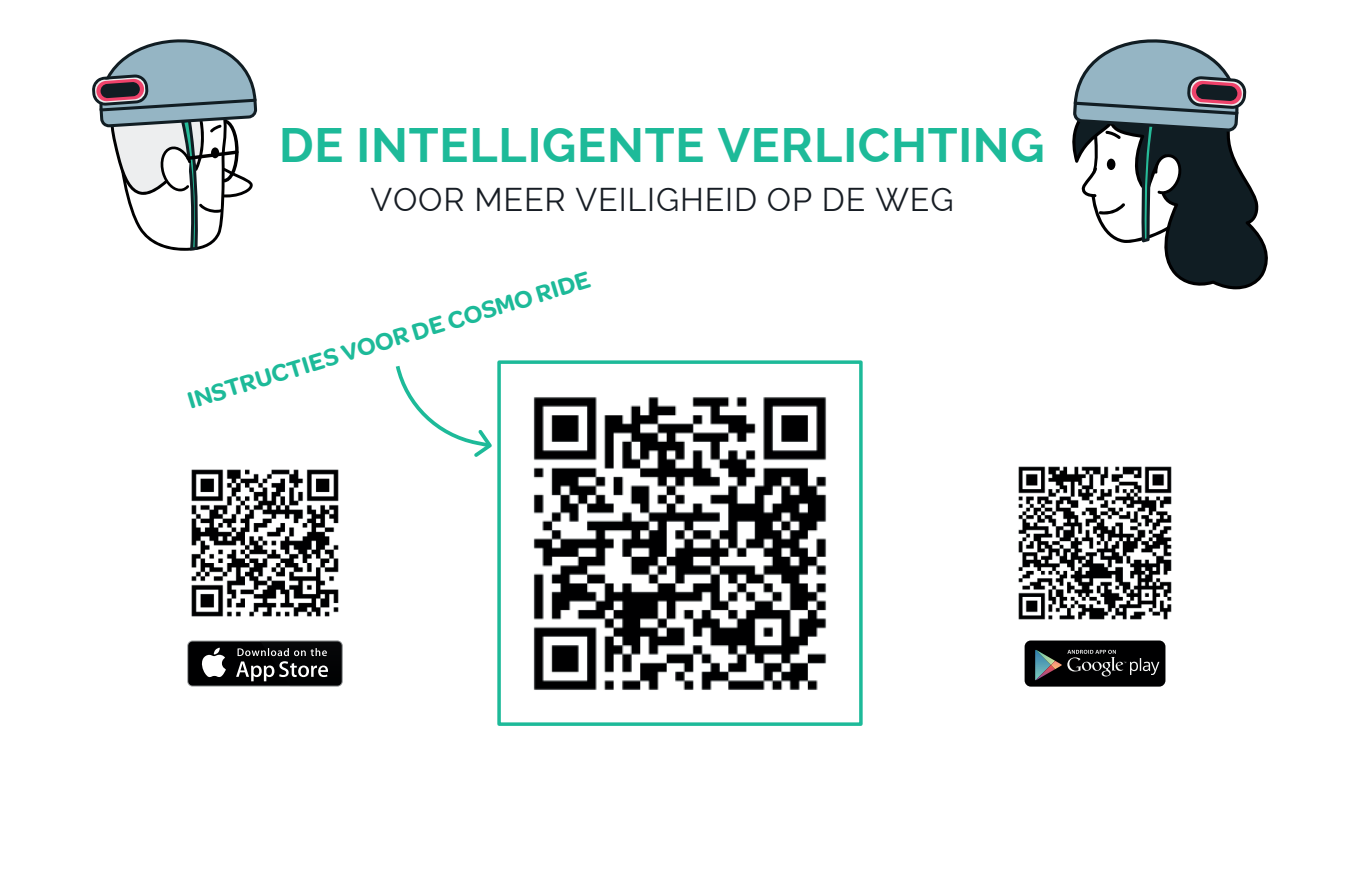
<style>
.page{position:relative;width:1360px;height:874px;background:#fff}
.page>*{position:absolute;margin:0;border:0;box-sizing:border-box;transform-origin:0 0}
.t1{font:700 48.3px "Raleway";letter-spacing:.015em;color:#1dba99}
.t2{font:32.2px "Raleway";letter-spacing:.025em;color:#171d24}
.t3{font:600 25.52px "Omnes";color:#1dba99}
</style>
<div class="page">
<div style="left:1024px;top:640px;width:141px;height:46px;background:#000001;border-radius:6px"></div>
<svg style="left:1035px;top:650px;width:26px;height:30px"></svg>
<svg style="left:1067px;top:649px;width:92px;height:27px"></svg>
<img style="left:533px;top:397px;width:294px;height:293px">
<img style="left:1018px;top:466px;width:154px;height:154px">
<img style="left:191px;top:469px;width:148px;height:148px">
<div style="left:188px;top:641px;width:153px;height:44px;background:#000001;border-radius:4px"></div>
<svg style="left:201px;top:647px;width:25px;height:29px"></svg>
<svg style="left:236px;top:640px;width:107px;height:46px"></svg>
<svg style="left:396px;top:365px;width:96px;height:92px"></svg>
<div style="left:497px;top:360px;width:365px;height:365px;border:4px solid #1dba99"></div>
<svg style="left:1072px;top:39px;width:196px;height:251px"></svg>
<svg style="left:92px;top:39px;width:165px;height:212px"></svg>
<h1 class="t1" style="left:279px;top:117px;width:767px">DE INTELLIGENTE VERLICHTING</h1>
<p class="t2" style="left:370px;top:181px;width:584px">VOOR MEER VEILIGHEID OP DE WEG</p>
<p class="t3" style="left:184px;top:387px;width:421px;rotate:-17deg">INSTRUCTIES VOOR DE COSMO RIDE</p>
</div>
